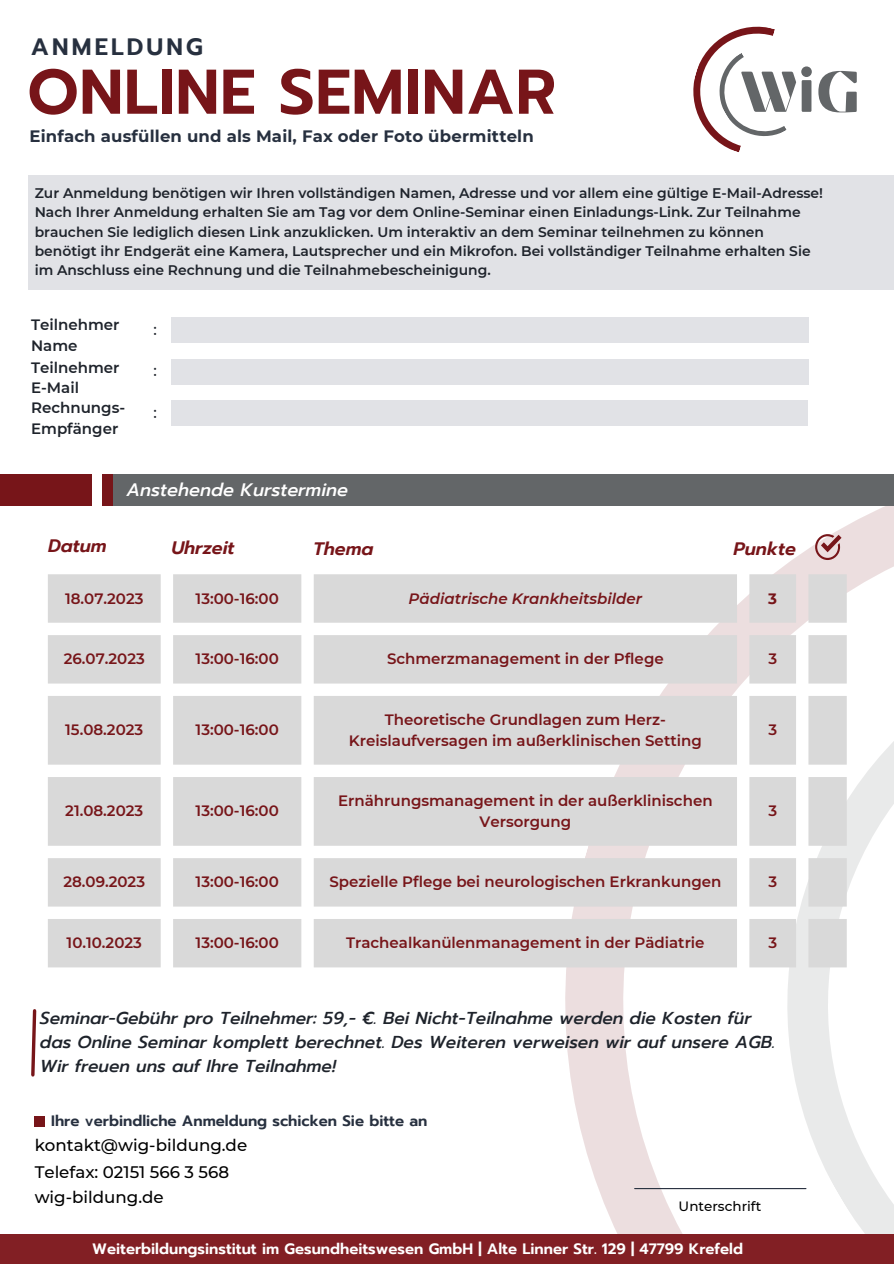
<style>
.page{position:relative;width:894px;height:1264px;background:#fff}
.page>*{position:absolute;margin:0;border:0;box-sizing:border-box;transform-origin:0 0}
.t1{font:600 63px "Prompt";letter-spacing:.01em;color:#771519}
.t2{font:600 23.7px "Prompt";letter-spacing:.13em;color:#27303f}
.t3{font:italic 600 18px "Prompt";color:#771519}
.t4{font:italic 500 18px "Prompt";color:#fff}
.t5{font:italic 500 17.25px/23.7px "Prompt";color:#1e232b}
.t6{font:500 16.65px "Montserrat";color:#000}
.t7{font:700 16.5px "Montserrat";letter-spacing:.01em;color:#27303f}
.t8{font:600 15px/20.2px "Montserrat";color:#771519;text-align:center}
.t9{font:600 15px "Prompt";color:#fff}
.t10{font:600 15px/20.2px "Montserrat";color:#1e232b}
.t11{font:600 15px "Prompt";color:#27303f}
.t12{font:italic 600 15px "Montserrat";color:#771519}
.t13{font:500 15px "Montserrat";color:#1e232b}
.t14{font:700 15px "Montserrat";color:#771519}
.t15{font:600 13.8px/19.2px "Montserrat";color:#1e232b}
.t16{font:500 13.5px "Montserrat";color:#000}
</style>
<div class="page">
<svg style="left:558px;top:506px;width:335px;height:728px"></svg>
<svg style="left:781px;top:678px;width:112px;height:556px"></svg>
<div style="left:28px;top:175px;width:865px;height:114px;background:#e1e2e6"></div>
<div style="left:171px;top:317px;width:637px;height:26px;background:#e1e2e6"></div>
<div style="left:171px;top:359px;width:637px;height:25px;background:#e1e2e6"></div>
<div style="left:171px;top:400px;width:636px;height:26px;background:#e1e2e6"></div>
<div style="left:0;top:1234px;width:893px;height:29px;background:#821f24"></div>
<hr style="left:634px;top:1187px;width:171px;height:2px;background:#27303f">
<svg style="left:31px;top:1009px;width:6px;height:68px"></svg>
<div style="left:34px;top:1115px;width:10px;height:11px;background:#771519"></div>
<div style="left:102px;top:474px;width:791px;height:32px;background:#636668"></div>
<div style="left:0;top:474px;width:92px;height:32px;background:#771519"></div>
<div style="left:103px;top:474px;width:10px;height:31px;background:#771519"></div>
<svg style="left:48px;top:574px;width:798px;height:393px;fill:#d9d9d9"></svg>
<svg style="left:814px;top:534px;width:27px;height:26px"></svg>
<svg style="left:693px;top:26px;width:118px;height:126px"></svg>
<svg style="left:818px;top:71px;width:38px;height:41px"></svg>
<p class="t2" style="left:31px;top:30px;width:173px">ANMELDUNG</p>
<p class="t1" style="left:28px;top:45px;width:530px">ONLINE SEMINAR</p>
<p class="t7" style="left:29px;top:126px;width:506px">Einfach ausfüllen und als Mail, Fax oder Foto übermitteln</p>
<p class="t15" style="left:35px;top:184px;width:789px">Zur Anmeldung benötigen wir Ihren vollständigen Namen, Adresse und vor allem eine gültige E-Mail-Adresse!<br>Nach Ihrer Anmeldung erhalten Sie am Tag vor dem Online-Seminar einen Einladungs-Link. Zur Teilnahme brauchen Sie lediglich diesen Link anzuklicken. Um interaktiv an dem Seminar teilnehmen zu können benötigt ihr Endgerät eine Kamera, Lautsprecher und ein Mikrofon. Bei vollständiger Teilnahme erhalten Sie im Anschluss eine Rechnung und die Teilnahmebescheinigung.</p>
<p class="t10" style="left:31px;top:315px;width:90px">Teilnehmer<br>Name</p>
<p class="t10" style="left:31px;top:357px;width:90px">Teilnehmer<br>E-Mail</p>
<p class="t10" style="left:31px;top:398px;width:96px">Rechnungs-<br>Empfänger</p>
<p class="t13" style="left:153px;top:320px;width:5px">:</p>
<p class="t13" style="left:153px;top:362px;width:5px">:</p>
<p class="t13" style="left:153px;top:403px;width:5px">:</p>
<p class="t4" style="left:126px;top:476px;width:223px">Anstehende Kurstermine</p>
<p class="t3" style="left:48px;top:533px;width:60px">Datum</p>
<p class="t3" style="left:171px;top:534px;width:65px">Uhrzeit</p>
<p class="t3" style="left:313px;top:535px;width:62px">Thema</p>
<p class="t3" style="left:733px;top:535px;width:64px">Punkte</p>
<p class="t8" style="left:65px;top:588px;width:80px">18.07.2023</p>
<p class="t8" style="left:195px;top:588px;width:85px">13:00-16:00</p>
<p class="t12" style="left:408px;top:589px;width:235px">Pädiatrische Krankheitsbilder</p>
<p class="t14" style="left:768px;top:589px;width:10px">3</p>
<p class="t8" style="left:64px;top:649px;width:82px">26.07.2023</p>
<p class="t8" style="left:195px;top:649px;width:85px">13:00-16:00</p>
<p class="t8" style="left:387px;top:649px;width:278px">Schmerzmanagement in der Pflege</p>
<p class="t8" style="left:768px;top:649px;width:10px">3</p>
<p class="t8" style="left:65px;top:720px;width:79px">15.08.2023</p>
<p class="t8" style="left:195px;top:720px;width:85px">13:00-16:00</p>
<p class="t8" style="left:349px;top:709px;width:354px">Theoretische Grundlagen zum Herz-<br>Kreislaufversagen im außerklinischen Setting</p>
<p class="t8" style="left:768px;top:720px;width:10px">3</p>
<p class="t8" style="left:65px;top:801px;width:79px">21.08.2023</p>
<p class="t8" style="left:195px;top:801px;width:85px">13:00-16:00</p>
<p class="t8" style="left:338px;top:790px;width:376px">Ernährungsmanagement in der außerklinischen<br>Versorgung</p>
<p class="t8" style="left:768px;top:801px;width:10px">3</p>
<p class="t8" style="left:63px;top:872px;width:83px">28.09.2023</p>
<p class="t8" style="left:195px;top:872px;width:85px">13:00-16:00</p>
<p class="t8" style="left:329px;top:872px;width:393px">Spezielle Pflege bei neurologischen Erkrankungen</p>
<p class="t8" style="left:768px;top:872px;width:10px">3</p>
<p class="t8" style="left:67px;top:932px;width:77px">10.10.2023</p>
<p class="t8" style="left:195px;top:932px;width:85px">13:00-16:00</p>
<p class="t8" style="left:346px;top:932px;width:360px">Trachealkanülenmanagement in der Pädiatrie</p>
<p class="t8" style="left:768px;top:932px;width:10px">3</p>
<p class="t5" style="left:40px;top:1006px;width:736px">Seminar-Gebühr pro Teilnehmer: 59,- €. Bei Nicht-Teilnahme werden die Kosten für das Online Seminar komplett berechnet. Des Weiteren verweisen wir auf unsere AGB.</p>
<p class="t5" style="left:40px;top:1054px;width:297px">Wir freuen uns auf Ihre Teilnahme!</p>
<p class="t11" style="left:51px;top:1109px;width:377px">Ihre verbindliche Anmeldung schicken Sie bitte an</p>
<p class="t6" style="left:35px;top:1134px;width:214px">kontakt@wig-bildung.de</p>
<p class="t6" style="left:35px;top:1161px;width:196px">Telefax: 02151 566 3 568</p>
<p class="t6" style="left:35px;top:1186px;width:130px">wig-bildung.de</p>
<p class="t16" style="left:678px;top:1198px;width:84px">Unterschrift</p>
<p class="t9" style="left:92px;top:1238px;width:652px">Weiterbildungsinstitut im Gesundheitswesen GmbH | Alte Linner Str. 129 | 47799 Krefeld</p>
</div>
